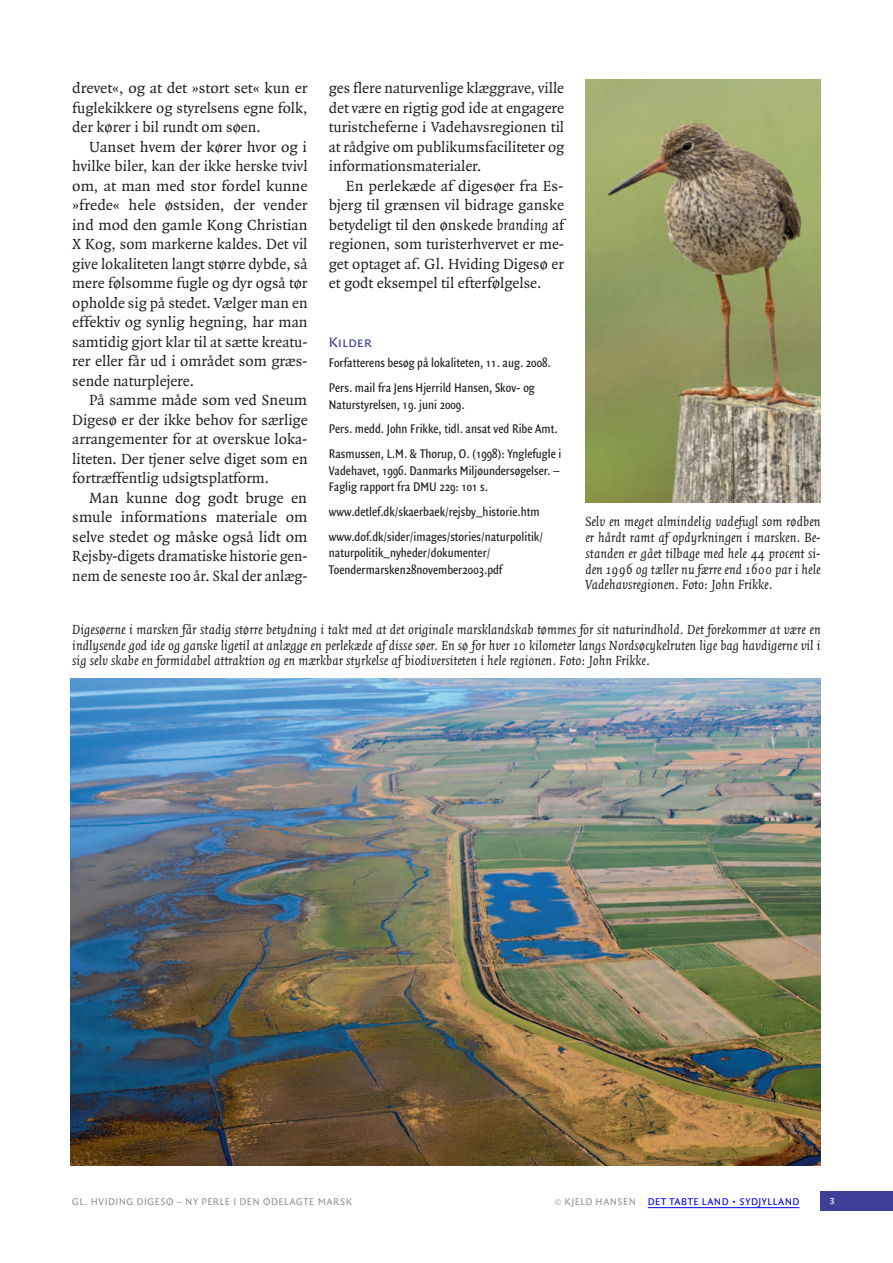
<style>
.page{position:relative;width:893px;height:1263px;background:#fff}
.page>*{position:absolute;margin:0;border:0;box-sizing:border-box;transform-origin:0 0}
.t1{font:15.75px/19.5px "Quadraat";color:#231f20;text-align:justify}
.t2{font:15px "Quadraat Sans SC";color:#3e3f99}
.t3{font:italic 14.25px/15.8px "Quadraat";color:#231f20;text-align:justify}
.t4{font:13.5px/24.8px "Quadraat Sans Con";color:#231f20}
.t5{font:12px "Quadraat Sans SC";color:#fff}
.t6{font:10.5px "Quadraat Sans SC";letter-spacing:.055em;color:#939598}
.t7{font:10.5px "Quadraat Sans SC";letter-spacing:.06em;color:#00f}
.s1{font-style:italic}
.s2{color:#00f}
</style>
<div class="page">
<div style="left:821px;top:1191px;width:72px;height:20px;background:#3e3f99"></div>
<img style="left:70px;top:678px;width:751px;height:488px">
<img style="left:585px;top:80px;width:236px;height:422px">
<hr style="left:648px;top:1207px;width:151px;height:1px;background:#00f">
<p class="t1" style="left:329px;top:79px;width:237px">ges flere naturvenlige klæggrave, ville det være en rigtig god ide at engagere turistcheferne i Vadehavsregionen til at rådgive om publikumsfaciliteter og informationsmaterialer.</p>
<p class="t1" style="left:329px;top:176px;width:237px;text-indent:17px">En perlekæde af digesøer fra Es&shy;bjerg til grænsen vil bidrage ganske betydeligt til den ønskede <span class="s1">branding</span> af regionen, som turisterhvervet er me&shy;get optaget af. Gl. Hviding Digesø er et godt eksempel til efterfølgelse.</p>
<p class="t1" style="left:72px;top:79px;width:237px">drevet«, og at det »stort set« kun er fuglekikkere og styrelsens egne folk, der kører i bil rundt om søen.</p>
<p class="t1" style="left:72px;top:137px;width:237px;text-indent:17px">Uanset hvem der kører hvor og i hvilke biler, kan der ikke herske tvivl om, at man med stor fordel kunne »frede« hele østsiden, der vender ind mod den gamle Kong Christian X Kog, som markerne kaldes. Det vil give lokaliteten langt større dybde, så mere følsomme fugle og dyr også tør opholde sig på stedet. Vælger man en effektiv og synlig hegning, har man samtidig gjort klar til at sætte kreatu&shy;rer eller får ud i området som græs&shy;sende naturplejere.</p>
<p class="t1" style="left:72px;top:391px;width:237px;text-indent:17px">På samme måde som ved Sneum Digesø er der ikke behov for særlige arrangementer for at overskue loka&shy;liteten. Der tjener selve diget som en fortræffentlig udsigtsplatform.</p>
<p class="t1" style="left:72px;top:488px;width:237px;text-indent:17px">Man kunne dog godt bruge en smule informations materiale om selve stedet og måske også lidt om Rejsby-digets dramatiske historie gen&shy;nem de seneste 100 år. Skal der anlæg-</p>
<p class="t3" style="left:72px;top:622px;width:750px">Digesøerne i marsken får stadig større betydning i takt med at det originale marsklandskab tømmes for sit naturindhold. Det forekommer at være en indlysende god ide og ganske ligetil at anlægge en perlekæde af disse søer. En sø for hver 10 kilometer langs Nordsøcykelruten lige bag havdigerne vil i sig selv skabe en formidabel attraktion og en mærkbar styrkelse af biodiversiteten i hele regionen. Foto: John Frikke.</p>
<p class="t2" style="left:329px;top:333px;width:45px">KILDER</p>
<p class="t4" style="left:329px;top:351px;width:223px">Forfatterens besøg på lokaliteten, 11. aug. 2008.<br>Pers. mail fra Jens Hjerrild Hansen, Skov- og</p>
<p class="t4" style="left:329px;top:392px;width:234px">Naturstyrelsen, 19. juni 2009.<br>Pers. medd. John Frikke, tidl. ansat ved Ribe Amt.<br>Rasmussen, L.M. &amp; Thorup, O. (1998): Ynglefugle i</p>
<p class="t4" style="left:329px;top:462px;width:233px;line-height:16.5px">Vadehavet, 1996. Danmarks Miljøundersøgelser. –<br>Faglig rapport fra DMU 229: 101 s.</p>
<p class="t4" style="left:329px;top:499px;width:216px">www.detlef.dk/skaerbaek/rejsby_historie.htm www.dof.dk/sider/images/stories/naturpolitik/</p>
<p class="t4" style="left:329px;top:545px;width:175px;line-height:16.5px">naturpolitik_nyheder/dokumenter/<br>Toendermarsken28november2003.pdf</p>
<p class="t3" style="left:585px;top:514px;width:237px">Selv en meget almindelig vadefugl som rødben er hårdt ramt af opdyrkningen i marsken. Be&shy;standen er gået tilbage med hele 44 procent si&shy;den 1996 og tæller nu færre end 1600 par i hele Vadehavsregionen. Foto: John Frikke.</p>
<p class="t6" style="left:72px;top:1195px;width:281px">GL. HVIDING DIGESØ – NY PERLE I DEN ØDELAGTE MARSK</p>
<p class="t5" style="left:829px;top:1194px;width:7px">3</p>
<p class="t6" style="left:555px;top:1195px;width:100px">© KJELD HANSEN <span class="s2">DET</span></p>
<p class="t7" style="left:669px;top:1195px;width:40px">TABTE LAND</p>
<p class="t7" style="left:732px;top:1195px;width:69px">• SYDJYLLAND</p>
</div>
